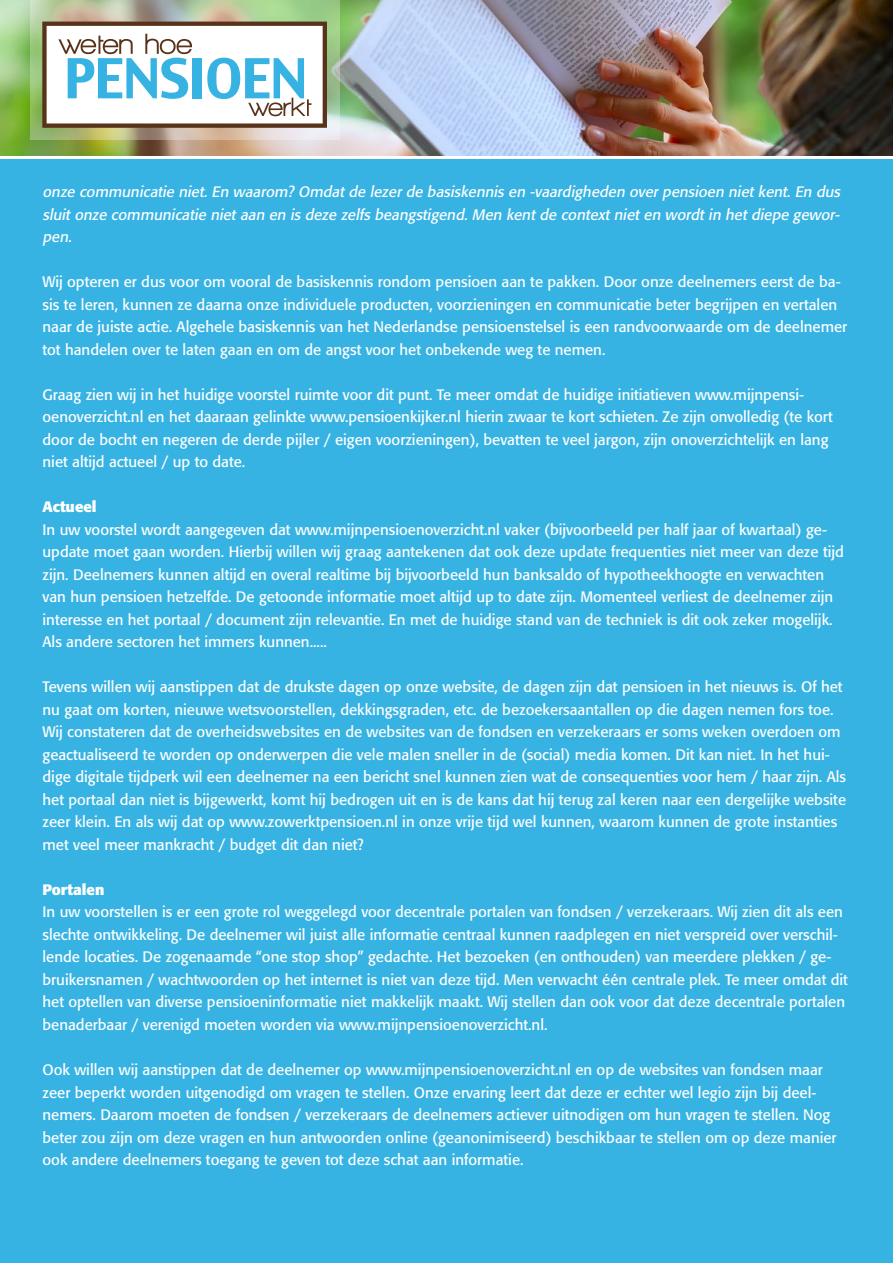
<style>
.page{position:relative;width:893px;height:1263px;background:#fff}
.page>*{position:absolute;margin:0;border:0;box-sizing:border-box;transform-origin:0 0}
.t1{font:15px/22.5px "Formata";color:#fff}
.t2{font:italic 15px/22.5px "Formata";color:#fff;text-align:justify}
.t3{font:700 15px "Formata";color:#fff}
</style>
<div class="page">
<img style="left:0;top:0;width:893px;height:155px">
<svg style="left:30px;top:0;width:309px;height:140px;background:#b4c199"></svg>
<svg style="left:42px;top:22px;width:285px;height:106px"></svg>
<div style="left:0;top:159px;width:893px;height:1104px;background:#37b3e3"></div>
<p class="t2" style="left:43px;top:181px;width:802px">onze communicatie niet. En waarom? Omdat de lezer de basiskennis en -vaardigheden over pensioen niet kent. En dus sluit onze communicatie niet aan en is deze zelfs beangstigend. Men kent de context niet en wordt in het diepe gewor&shy;pen.</p>
<p class="t1" style="left:43px;top:271px;width:806px">Wij opteren er dus voor om vooral de basiskennis rondom pensioen aan te pakken. Door onze deelnemers eerst de ba&shy;sis te leren, kunnen ze daarna onze individuele producten, voorzieningen en communicatie beter begrijpen en vertalen naar de juiste actie. Algehele basiskennis van het Nederlandse pensioenstelsel is een randvoorwaarde om de deelnemer tot handelen over te laten gaan en om de angst voor het onbekende weg te nemen.</p>
<p class="t1" style="left:43px;top:383px;width:792px">Graag zien wij in het huidige voorstel ruimte voor dit punt. Te meer omdat de huidige initiatieven www.mijnpensi&shy;oenoverzicht.nl en het daaraan gelinkte www.pensioenkijker.nl hierin zwaar te kort schieten. Ze zijn onvolledig (te kort door de bocht en negeren de derde pijler / eigen voorzieningen), bevatten te veel jargon, zijn onoverzichtelijk en lang niet altijd actueel / up to date.</p>
<p class="t3" style="left:43px;top:498px;width:56px">Actueel</p>
<p class="t1" style="left:43px;top:518px;width:803px">In uw voorstel wordt aangegeven dat www.mijnpensioenoverzicht.nl vaker (bijvoorbeeld per half jaar of kwartaal) ge&shy;üpdate moet gaan worden. Hierbij willen wij graag aantekenen dat ook deze update frequenties niet meer van deze tijd zijn. Deelnemers kunnen altijd en overal realtime bij bijvoorbeeld hun banksaldo of hypotheekhoogte en verwachten van hun pensioen hetzelfde. De getoonde informatie moet altijd up to date zijn. Momenteel verliest de deelnemer zijn interesse en het portaal / document zijn relevantie. En met de huidige stand van de techniek is dit ook zeker mogelijk.<br>Als andere sectoren het immers kunnen.....</p>
<p class="t1" style="left:43px;top:676px;width:805px">Tevens willen wij aanstippen dat de drukste dagen op onze website, de dagen zijn dat pensioen in het nieuws is. Of het nu gaat om korten, nieuwe wetsvoorstellen, dekkingsgraden, etc. de bezoekersaantallen op die dagen nemen fors toe.<br>Wij constateren dat de overheidswebsites en de websites van de fondsen en verzekeraars er soms weken overdoen om geactualiseerd te worden op onderwerpen die vele malen sneller in de (social) media komen. Dit kan niet. In het hui&shy;dige digitale tijdperk wil een deelnemer na een bericht snel kunnen zien wat de consequenties voor hem / haar zijn. Als het portaal dan niet is bijgewerkt, komt hij bedrogen uit en is de kans dat hij terug zal keren naar een dergelijke website zeer klein. En als wij dat op www.zowerktpensioen.nl in onze vrije tijd wel kunnen, waarom kunnen de grote instanties met veel meer mankracht / budget dit dan niet?</p>
<p class="t3" style="left:43px;top:880px;width:63px">Portalen</p>
<p class="t1" style="left:43px;top:901px;width:807px">In uw voorstellen is er een grote rol weggelegd voor decentrale portalen van fondsen / verzekeraars. Wij zien dit als een slechte ontwikkeling. De deelnemer wil juist alle informatie centraal kunnen raadplegen en niet verspreid over verschil&shy;lende locaties. De zogenaamde “one stop shop” gedachte. Het bezoeken (en onthouden) van meerdere plekken / ge&shy;bruikersnamen / wachtwoorden op het internet is niet van deze tijd. Men verwacht één centrale plek. Te meer omdat dit het optellen van diverse pensioeninformatie niet makkelijk maakt. Wij stellen dan ook voor dat deze decentrale portalen benaderbaar / verenigd moeten worden via www.mijnpensioenoverzicht.nl.</p>
<p class="t1" style="left:43px;top:1058px;width:796px">Ook willen wij aanstippen dat de deelnemer op www.mijnpensioenoverzicht.nl en op de websites van fondsen maar zeer beperkt worden uitgenodigd om vragen te stellen. Onze ervaring leert dat deze er echter wel legio zijn bij deel&shy;nemers. Daarom moeten de fondsen / verzekeraars de deelnemers actiever uitnodigen om hun vragen te stellen. Nog beter zou zijn om deze vragen en hun antwoorden online (geanonimiseerd) beschikbaar te stellen om op deze manier ook andere deelnemers toegang te geven tot deze schat aan informatie.</p>
</div>
